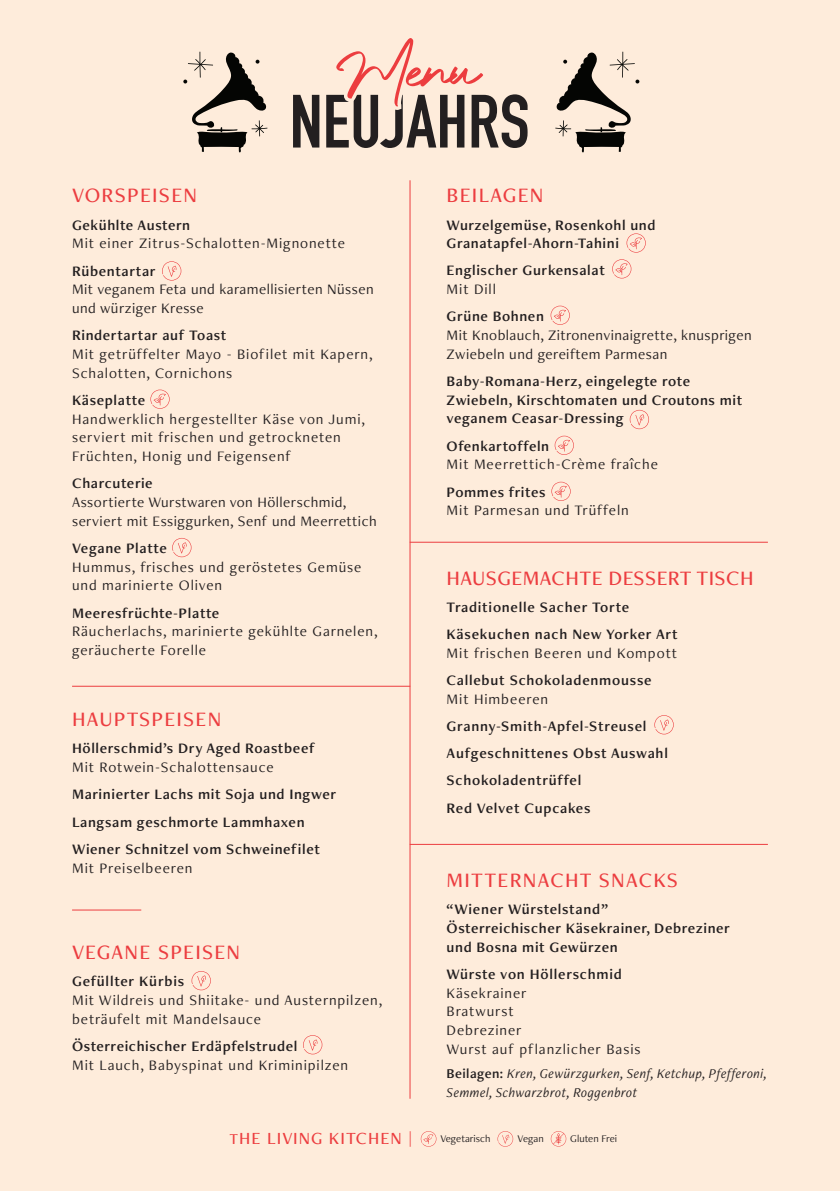
<style>
.page{position:relative;width:840px;height:1191px;background:#fff}
.page>*{position:absolute;margin:0;border:0;box-sizing:border-box;transform-origin:0 0}
.t1{font:700 74px "DIN Condensed";color:#231f20}
.t2{font:500 21.2px "Freight Neo Pro";letter-spacing:.06em;color:#ec3d40}
.t3{font:500 21.2px "Freight Neo Pro";letter-spacing:.02em;color:#ec3d40}
.t4{font:500 17.8px "Freight Neo Pro";letter-spacing:.06em;color:#ec3d3f}
.t5{font:15px/18.6px "Freight Neo Pro Semi";letter-spacing:.04em;color:#231f20}
.t6{font:15px/18.8px "Freight Neo Pro";letter-spacing:.06em;color:#231f20}
.t7{font:15px/18.8px "Freight Neo Pro";letter-spacing:.03em;color:#231f20}
.t8{font:italic 14px/18.8px "Freight Neo Pro";letter-spacing:.025em;color:#231f20}
.t9{font:10.6px "Freight Neo Pro";color:#231f20}
.s1{font-family:"Freight Neo Pro Semi"}
.s2{font-family:"Freight Neo Pro Semi";font-style:normal}
.s3{font-size:15.6px}
</style>
<div class="page">
<div style="left:0;top:0;width:839px;height:1191px;background:#feecdb"></div>
<svg style="left:336px;top:38px;width:147px;height:143px"></svg>
<hr style="left:409px;top:180px;width:1px;height:918px;background:#ec3d40">
<hr style="left:409px;top:542px;width:358px;height:1px;background:#ec3d40">
<hr style="left:409px;top:844px;width:358px;height:1px;background:#ec3d40">
<hr style="left:72px;top:686px;width:338px;height:1px;background:#ec3d40">
<hr style="left:72px;top:909px;width:69px;height:1px;background:#ec3d40">
<svg style="left:555px;top:52px;width:84px;height:101px"></svg>
<svg style="left:183px;top:51px;width:84px;height:102px"></svg>
<svg style="left:162px;top:261px;width:19px;height:19px"></svg>
<svg style="left:191px;top:971px;width:20px;height:19px"></svg>
<svg style="left:654px;top:715px;width:19px;height:19px"></svg>
<svg style="left:172px;top:538px;width:19px;height:19px"></svg>
<svg style="left:303px;top:1035px;width:19px;height:19px"></svg>
<svg style="left:629px;top:410px;width:19px;height:19px"></svg>
<svg style="left:612px;top:259px;width:19px;height:19px"></svg>
<svg style="left:626px;top:233px;width:19px;height:20px"></svg>
<svg style="left:550px;top:306px;width:19px;height:19px"></svg>
<svg style="left:150px;top:389px;width:19px;height:20px"></svg>
<svg style="left:554px;top:436px;width:19px;height:19px"></svg>
<svg style="left:551px;top:482px;width:19px;height:19px"></svg>
<svg style="left:497px;top:1131px;width:16px;height:15px"></svg>
<svg style="left:420px;top:1131px;width:16px;height:15px"></svg>
<svg style="left:550px;top:1131px;width:16px;height:15px"></svg>
<p class="t1" style="left:289px;top:72px;width:241px">NEUJAHRS</p>
<p class="t2" style="left:72px;top:181px;width:126px">VORSPEISEN</p>
<p class="t5" style="left:72px;top:215px;width:119px">Gekühlte Austern</p>
<p class="t6" style="left:72px;top:234px;width:274px">Mit einer Zitrus-Schalotten-Mignonette</p>
<p class="t7" style="left:72px;top:261px;width:303px"><span class="s1">Rübentartar<br></span>Mit veganem Feta und karamellisierten Nüssen und würziger Kresse</p>
<p class="t5" style="left:72px;top:326px;width:156px">Rindertartar auf Toast</p>
<p class="t6" style="left:72px;top:344px;width:302px">Mit getrüffelter Mayo - Biofilet mit Kapern,<br>Schalotten, Cornichons</p>
<p class="t5" style="left:72px;top:390px;width:74px">Käseplatte</p>
<p class="t6" style="left:72px;top:409px;width:294px">Handwerklich hergestellter Käse von Jumi, serviert mit frischen und getrockneten<br>Früchten, Honig und Feigensenf</p>
<p class="t5" style="left:72px;top:473px;width:82px">Charcuterie</p>
<p class="t7" style="left:72px;top:492px;width:306px">Assortierte Wurstwaren von Höllerschmid, serviert mit Essiggurken, Senf und Meerrettich</p>
<p class="t5" style="left:72px;top:538px;width:96px">Vegane Platte</p>
<p class="t6" style="left:72px;top:557px;width:290px">Hummus, frisches und geröstetes Gemüse und marinierte Oliven</p>
<p class="t5" style="left:72px;top:603px;width:149px">Meeresfrüchte-Platte</p>
<p class="t6" style="left:72px;top:621px;width:307px">Räucherlachs, marinierte gekühlte Garnelen, geräucherte Forelle</p>
<p class="t2" style="left:72px;top:705px;width:151px">HAUPTSPEISEN</p>
<p class="t5" style="left:72px;top:739px;width:244px">Höllerschmid’s Dry Aged Roastbeef</p>
<p class="t6" style="left:72px;top:757px;width:203px">Mit Rotwein-Schalottensauce</p>
<p class="t5" style="left:72px;top:785px;width:265px">Marinierter Lachs mit Soja und Ingwer</p>
<p class="t5" style="left:72px;top:812px;width:234px">Langsam geschmorte Lammhaxen</p>
<p class="t5" style="left:72px;top:839px;width:249px">Wiener Schnitzel vom Schweinefilet</p>
<p class="t6" style="left:72px;top:858px;width:122px">Mit Preiselbeeren</p>
<p class="t2" style="left:72px;top:937px;width:170px">VEGANE SPEISEN</p>
<p class="t5" style="left:72px;top:971px;width:114px">Gefüllter Kürbis</p>
<p class="t6" style="left:72px;top:990px;width:311px">Mit Wildreis und Shiitake- und Austernpilzen, beträufelt mit Mandelsauce</p>
<p class="t5" style="left:72px;top:1036px;width:227px">Österreichischer Erdäpfelstrudel</p>
<p class="t6" style="left:72px;top:1055px;width:277px">Mit Lauch, Babyspinat und Kriminipilzen</p>
<p class="t2" style="left:446px;top:181px;width:98px">BEILAGEN</p>
<p class="t5" style="left:446px;top:215px;width:210px">Wurzelgemüse, Rosenkohl und</p>
<p class="t5" style="left:446px;top:234px;width:174px">Granatapfel-Ahorn-Tahini</p>
<p class="t5" style="left:446px;top:261px;width:160px">Englischer Gurkensalat</p>
<p class="t6" style="left:446px;top:279px;width:51px">Mit Dill</p>
<p class="t5" style="left:446px;top:307px;width:99px">Grüne Bohnen</p>
<p class="t7" style="left:446px;top:325px;width:306px">Mit Knoblauch, Zitronenvinaigrette, knusprigen<br>Zwiebeln und gereiftem Parmesan</p>
<p class="t5" style="left:446px;top:371px;width:297px">Baby-Romana-Herz, eingelegte rote<br>Zwiebeln, Kirschtomaten und Croutons mit veganem Ceasar-Dressing</p>
<p class="t5" style="left:446px;top:436px;width:104px">Ofenkartoffeln</p>
<p class="t6" style="left:446px;top:454px;width:213px">Mit Meerrettich-Crème fraîche</p>
<p class="t5" style="left:446px;top:482px;width:100px">Pommes frites</p>
<p class="t6" style="left:446px;top:500px;width:183px">Mit Parmesan und Trüffeln</p>
<p class="t3" style="left:446px;top:563px;width:308px">HAUSGEMACHTE DESSERT TISCH</p>
<p class="t5" style="left:446px;top:597px;width:184px">Traditionelle Sacher Torte</p>
<p class="t5" style="left:446px;top:624px;width:232px">Käsekuchen nach New Yorker Art</p>
<p class="t6" style="left:446px;top:643px;width:232px">Mit frischen Beeren und Kompott</p>
<p class="t5" style="left:446px;top:670px;width:206px">Callebut Schokoladenmousse</p>
<p class="t6" style="left:446px;top:689px;width:103px">Mit Himbeeren</p>
<p class="t5" style="left:446px;top:716px;width:201px">Granny-Smith-Apfel-Streusel</p>
<p class="t5" style="left:446px;top:743px;width:223px">Aufgeschnittenes Obst Auswahl</p>
<p class="t5" style="left:446px;top:770px;width:136px">Schokoladentrüffel</p>
<p class="t5" style="left:446px;top:798px;width:145px">Red Velvet Cupcakes</p>
<p class="t2" style="left:446px;top:865px;width:233px">MITTERNACHT SNACKS</p>
<p class="t5" style="left:446px;top:899px;width:163px">“Wiener Würstelstand”</p>
<p class="t5" style="left:446px;top:918px;width:285px">Österreichischer Käsekrainer, Debreziner und Bosna mit Gewürzen</p>
<p class="t5" style="left:446px;top:964px;width:177px">Würste von Höllerschmid</p>
<p class="t6" style="left:446px;top:982px;width:81px">Käsekrainer</p>
<p class="t6" style="left:446px;top:1001px;width:68px">Bratwurst</p>
<p class="t6" style="left:446px;top:1020px;width:76px">Debreziner</p>
<p class="t6" style="left:446px;top:1039px;width:195px">Wurst auf pflanzlicher Basis</p>
<p class="t8" style="left:446px;top:1063px;width:322px"><span class="s2">Beilagen:</span> Kren, Gewürzgurken, Senf, Ketchup, Pfefferoni,<br>Semmel, Schwarzbrot, Roggenbrot</p>
<p class="t4" style="left:229px;top:1125px;width:184px"><span class="s3">T</span>HE LIVING KITCHEN |</p>
<p class="t9" style="left:440px;top:1131px;width:52px">Vegetarisch</p>
<p class="t9" style="left:517px;top:1131px;width:28px">Vegan</p>
<p class="t9" style="left:570px;top:1131px;width:48px">Gluten Frei</p>
</div>
